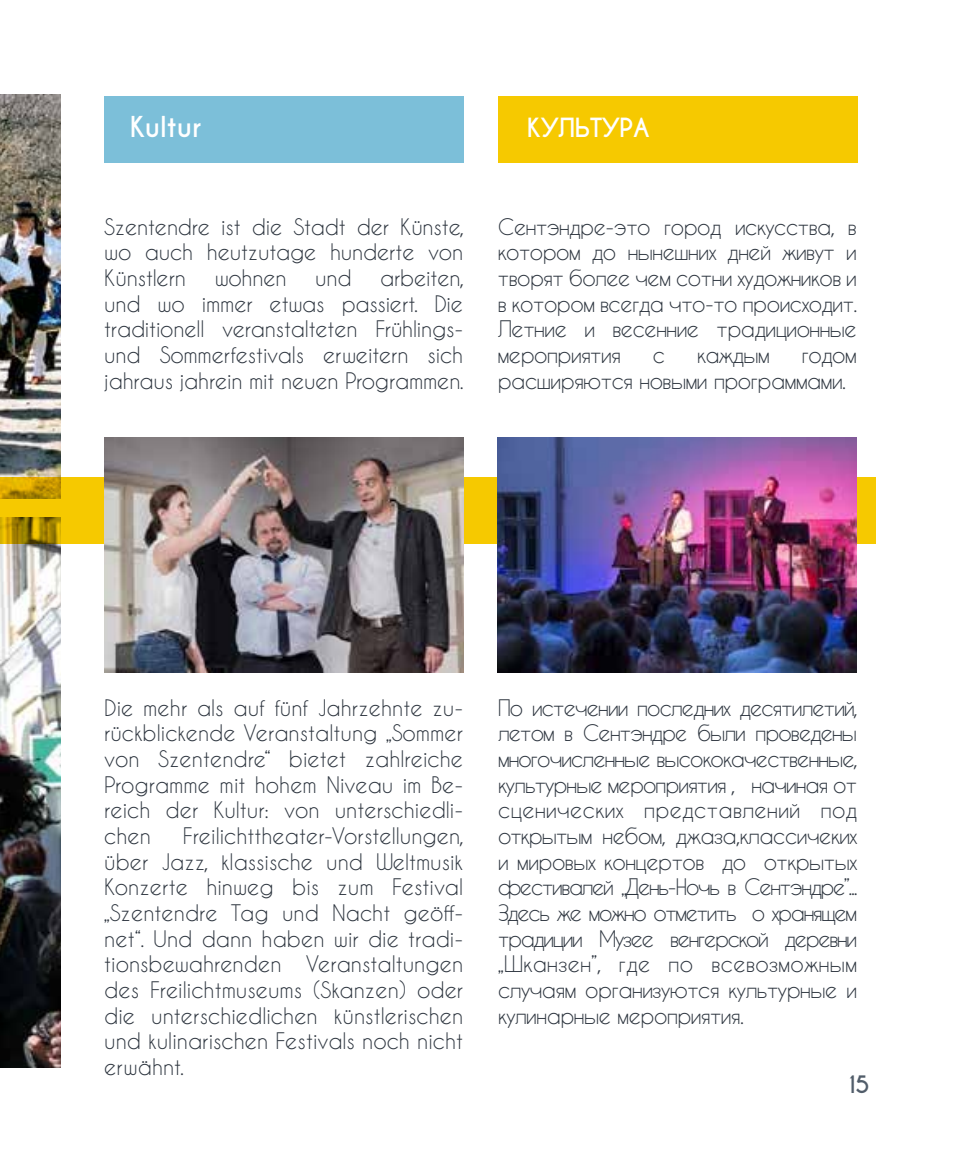
<style>
.page{position:relative;width:957px;height:1149px;background:#fff}
.page>*{position:absolute;margin:0;border:0;box-sizing:border-box;transform-origin:0 0}
.t1{font:700 27px "Caviar Dreams";color:#fff}
.t2{font:700 24.75px "Caviar Dreams";color:#fff}
.t3{font:700 22.5px "Caviar Dreams";color:#515d6a}
.t4{font:21.38px/25.7px "Caviar Dreams";letter-spacing:-.01em;color:#2d353f;text-align:justify}
</style>
<div class="page">
<img style="left:0;top:94px;width:61px;height:383px">
<img style="left:0;top:543px;width:61px;height:524px">
<svg style="left:0;top:477px;width:876px;height:66px;background:#e1b703"></svg>
<img style="left:498px;top:437px;width:359px;height:235px">
<img style="left:104px;top:437px;width:359px;height:235px">
<div style="left:104px;top:96px;width:359px;height:66px;background:#7cbfd9"></div>
<div style="left:498px;top:96px;width:359px;height:66px;background:#f6c900"></div>
<p class="t1" style="left:130px;top:111px;width:73px">Kultur</p>
<p class="t2" style="left:527px;top:113px;width:124px">КУЛЬТУРА</p>
<p class="t4" style="left:104px;top:213px;width:361px">Szentendre ist die Stadt der Künste, wo auch heutzutage hunderte von Künstlern</p>
<p class="t4" style="left:104px;top:264px;width:361px;text-indent:276px">arbeiten, und wo immer etwas passiert. Die traditionell veranstalteten Frühlings&shy;und Sommerfestivals erweitern sich jahraus jahrein mit neuen Programmen.</p>
<p class="t4" style="left:215px;top:264px;width:74px">wohnen</p>
<p class="t4" style="left:315px;top:264px;width:38px">und</p>
<p class="t4" style="left:498px;top:213px;width:361px">Сентэндре-это город искусства, в котором до нынешних дней живут и творят более чем сотни художников и в котором всегда что-то происходит.<br>Летние и весенние традиционные мероприятия</p>
<p class="t4" style="left:498px;top:341px;width:360px;text-indent:304px">годом расширяются новыми программами.</p>
<p class="t4" style="left:653px;top:341px;width:14px">с</p>
<p class="t4" style="left:697px;top:341px;width:74px">каждым</p>
<p class="t4" style="left:104px;top:694px;width:360px">Die mehr als auf fünf Jahrzehnte zu&shy;rückblickende Veranstaltung „Sommer von Szentendre“ bietet zahlreiche Programme mit hohem Niveau im Be&shy;reich der Kultur: von unterschiedli&shy;chen</p>
<p class="t4" style="left:104px;top:822px;width:361px;text-indent:79px">Freilichttheater-Vorstellungen, über Jazz, klassische und Weltmusik Konzerte hinweg bis zum Festival „Szentendre Tag und Nacht geöff&shy;net“. Und dann haben wir die tradi&shy;tionsbewahrenden Veranstaltungen des Freilichtmuseums (Skanzen) oder die unterschiedlichen künstlerischen und kulinarischen Festivals noch nicht erwähnt.</p>
<p class="t4" style="left:498px;top:694px;width:361px">По истечении последних десятилетий, летом в Сентэндре были проведены многочисленные высококачественные, культурные мероприятия , начиная от сценических представлений под открытым небом, джаза,классичеких и мировых концертов до открытых фестивалей „День-Ночь в Сентэндре”...<br>Здесь же можно отметить о хранящем традиции Музее венгерской деревни „Шканзен”, где по всевозможным случаям организуются культурные и кулинарные мероприятия.</p>
<p class="t3" style="left:844px;top:1070px;width:27px">15</p>
</div>
